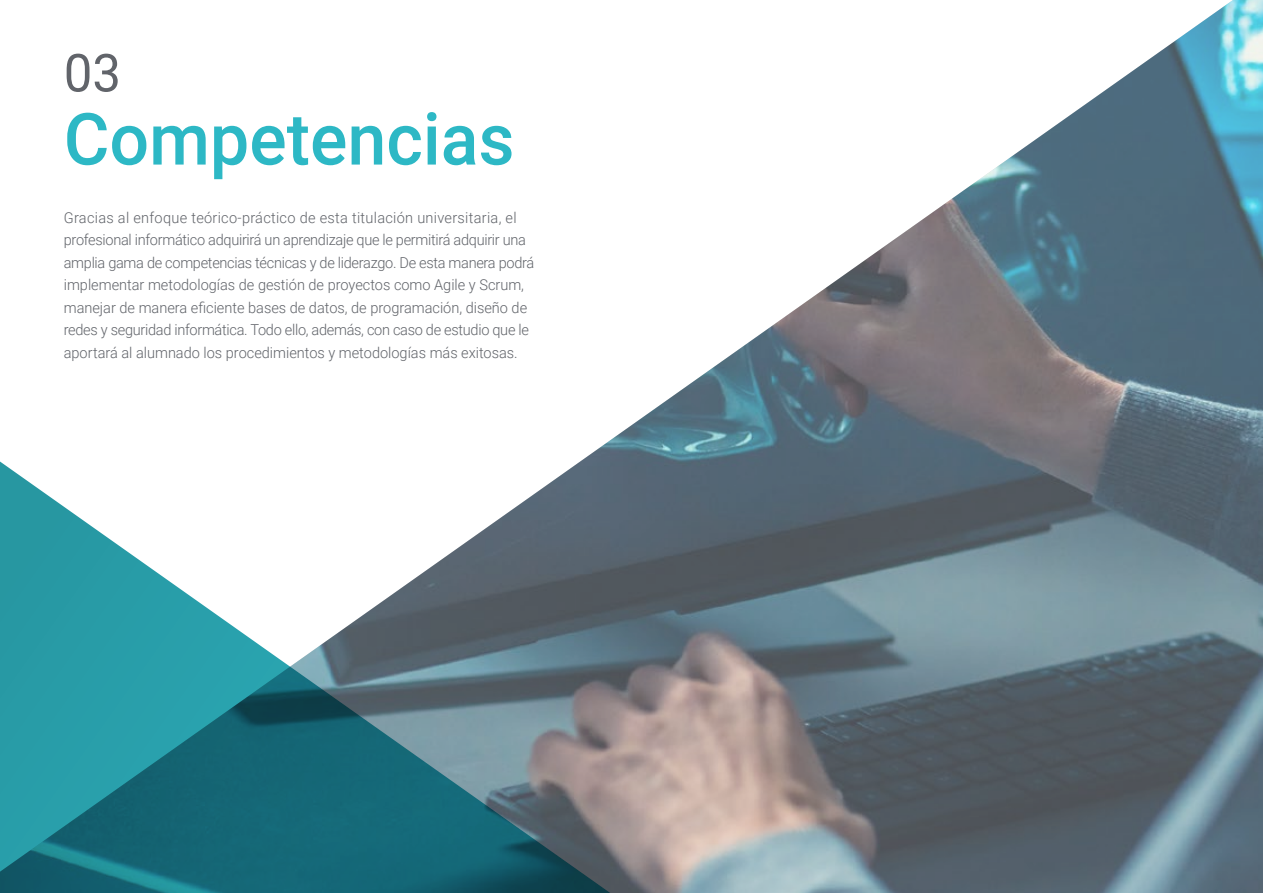
<style>
.page{position:relative;width:1263px;height:893px;background:#fff}
.page>*{position:absolute;margin:0;border:0;box-sizing:border-box;transform-origin:0 0}
.t1{font:500 72px "Roboto";color:#2db8c5}
.t2{font:52.5px "Roboto";color:#61646a}
.t3{font:300 15px/22.5px "Roboto";color:#61646a}
</style>
<div class="page">
<img style="left:602px;top:0;width:661px;height:893px">
<svg style="left:0;top:446px;width:640px;height:447px"></svg>
<h2 class="t2" style="left:64px;top:36px;width:59px">03</h2>
<h1 class="t1" style="left:64px;top:89px;width:452px">Competencias</h1>
<p class="t3" style="left:64px;top:205px;width:472px">Gracias al enfoque teórico-práctico de esta titulación universitaria, el profesional informático adquirirá un aprendizaje que le permitirá adquirir una amplia gama de competencias técnicas y de liderazgo. De esta manera podrá implementar metodologías de gestión de proyectos como Agile y Scrum, manejar de manera eficiente bases de datos, de programación, diseño de redes y seguridad informática. Todo ello, además, con caso de estudio que le aportará al alumnado los procedimientos y metodologías más exitosas.</p>
</div>
